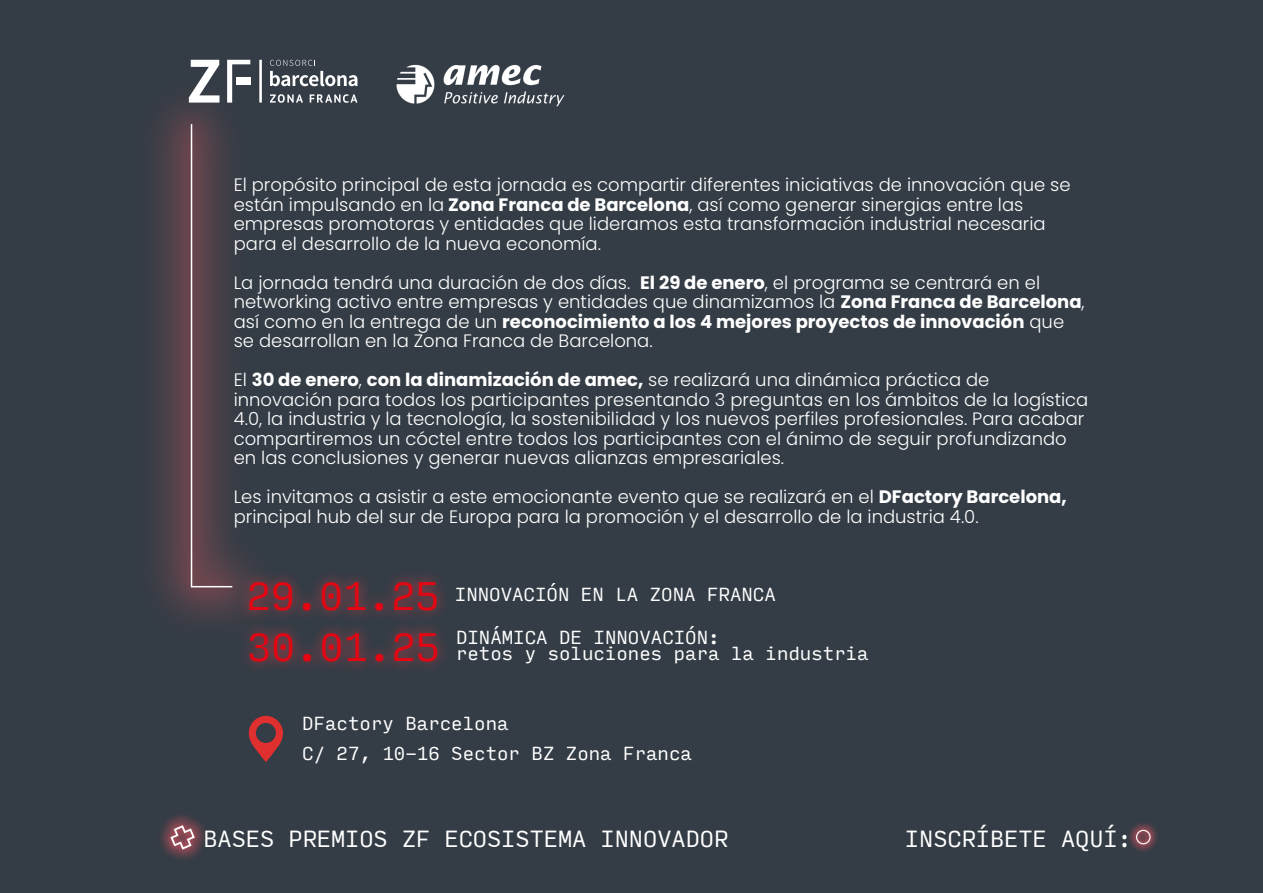
<style>
.page{position:relative;width:1263px;height:893px;background:#343c45}
.page>*{position:absolute;margin:0;border:0;box-sizing:border-box;transform-origin:0 0}
.t1{font:37.95px "Input Mono";color:#e30613}
.t2{font:22.35px "Input Mono";color:#fff}
.t3{font:300 18px/19.5px "Poppins";color:#fff}
.t4{font:18px/30px "Input Mono";color:#fff}
.s1{font-weight:700}
.s2{font-size:37.95px;color:#e30613}
</style>
<div class="page">
<img style="left:156px;top:59px;width:143px;height:563px">
<img style="left:165px;top:98px;width:93px;height:516px">
<svg style="left:190px;top:123px;width:44px;height:465px"></svg>
<svg style="left:270px;top:94px;width:33px;height:9px"></svg>
<svg style="left:310px;top:94px;width:47px;height:9px"></svg>
<svg style="left:270px;top:60px;width:87px;height:26px"></svg>
<hr style="left:259px;top:60px;width:3px;height:43px;background:#fff">
<svg style="left:227px;top:60px;width:23px;height:43px"></svg>
<div style="left:236px;top:78px;width:14px;height:7px;background:#fff"></div>
<svg style="left:189px;top:60px;width:30px;height:43px"></svg>
<img style="left:396px;top:65px;width:169px;height:42px">
<img style="left:246px;top:644px;width:198px;height:24px">
<img style="left:228px;top:558px;width:216px;height:86px">
<img style="left:1129px;top:823px;width:28px;height:28px">
<div style="left:1136px;top:830px;width:14px;height:14px;border:1px solid #fff;border-radius:50%"></div>
<svg style="left:248px;top:716px;width:35px;height:46px"></svg>
<img style="left:161px;top:815px;width:44px;height:44px">
<svg style="left:169px;top:824px;width:27px;height:27px"></svg>
<p class="t3" style="left:234px;top:176px;width:838px">El propósito principal de esta jornada es compartir diferentes iniciativas de innovación que se están impulsando en la <span class="s1">Zona Franca de Barcelona</span>, así como generar sinergias entre las empresas promotoras y entidades que lideramos esta transformación industrial necesaria para el desarrollo de la nueva economía.</p>
<p class="t3" style="left:234px;top:273px;width:852px">La jornada tendrá una duración de dos días. <span class="s1">El 29 de enero</span>, el programa se centrará en el networking activo entre empresas y entidades que dinamizamos la <span class="s1">Zona Franca de Barcelona</span>, así como en la entrega de un <span class="s1">reconocimiento a los 4 mejores proyectos de innovación</span> que se desarrollan en la Zona Franca de Barcelona.</p>
<p class="t3" style="left:234px;top:370px;width:856px">El <span class="s1">30 de enero</span>, <span class="s1">con la dinamización de amec,</span> se realizará una dinámica práctica de innovación para todos los participantes presentando 3 preguntas en los ámbitos de la logística 4.0, la industria y la tecnología, la sostenibilidad y los nuevos perfiles profesionales. Para acabar compartiremos un cóctel entre todos los participantes con el ánimo de seguir profundizando en las conclusiones y generar nuevas alianzas empresariales.</p>
<p class="t3" style="left:234px;top:487px;width:834px">Les invitamos a asistir a este emocionante evento que se realizará en el <span class="s1">DFactory Barcelona, </span>principal hub del sur de Europa para la promoción y el desarrollo de la industria 4.0.</p>
<p class="t4" style="left:247px;top:578px;width:531px"><span class="s2">29.01.25</span> INNOVACIÓN EN LA ZONA FRANCA</p>
<h1 class="t1" style="left:247px;top:612px;width:194px">30.01.25</h1>
<p class="t4" style="left:456px;top:628px;width:414px;line-height:16.2px">DINÁMICA DE INNOVACIÓN:<br>retos y soluciones para la industria</p>
<p class="t4" style="left:302px;top:707px;width:391px">DFactory Barcelona<br>C/ 27, 10-16 Sector BZ Zona Franca</p>
<p class="t2" style="left:203px;top:818px;width:526px">BASES PREMIOS ZF ECOSISTEMA INNOVADOR</p>
<p class="t2" style="left:905px;top:818px;width:228px">INSCRÍBETE AQUÍ:</p>
</div>
